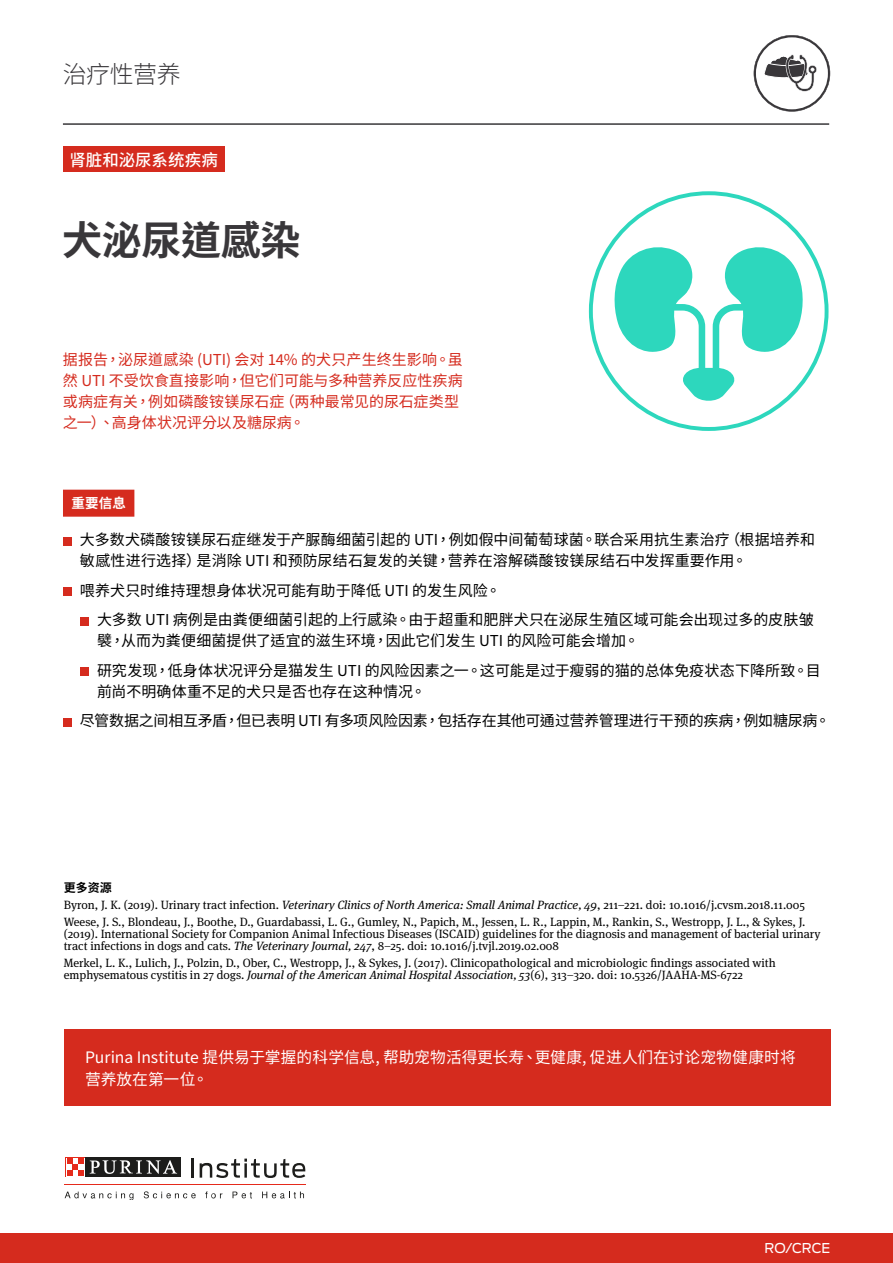
<style>
.page{position:relative;width:893px;height:1263px;background:#fff}
.page>*{position:absolute;margin:0;border:0;box-sizing:border-box;transform-origin:0 0}
.t1{font:700 40.05px "Source Han Sans TC";letter-spacing:-.01em;color:#39373a}
.t2{font:300 24px "Source Han Sans TC";letter-spacing:-.02em;color:#39373a}
.t3{font:500 16.5px "Source Han Sans TC";color:#fff}
.t4{font:15.75px/21.8px "Source Han Sans TC";color:#fff}
.t5{font:15px/29.5px "Source Han Sans TC";color:#000}
.t6{font:15px/21px "Source Han Sans TC";color:#d52b1e}
.t7{font:13.5px "Antenna";letter-spacing:-.005em;color:#fff}
.t8{font:700 13.5px "Source Han Sans TC";color:#fff}
.t9{font:12px/12px "Meta Serif Pro";color:#000}
.t10{font:700 12px "Source Han Sans TC";color:#000}
.s1{font-style:italic}
</style>
<div class="page">
<div style="left:0;top:1233px;width:893px;height:30px;background:#d52b1e"></div>
<hr style="left:65px;top:1184px;width:241px;height:1px;background:#e52a1b">
<svg style="left:192px;top:1158px;width:2px;height:19px"></svg>
<svg style="left:200px;top:1158px;width:105px;height:20px"></svg>
<svg style="left:65px;top:1191px;width:68px;height:9px"></svg>
<svg style="left:144px;top:1191px;width:52px;height:7px"></svg>
<svg style="left:205px;top:1191px;width:17px;height:7px"></svg>
<svg style="left:233px;top:1191px;width:19px;height:7px"></svg>
<svg style="left:262px;top:1191px;width:42px;height:7px"></svg>
<div style="left:65px;top:1157px;width:21px;height:20px;background:#1d1d1b"></div>
<svg style="left:65px;top:1157px;width:20px;height:20px"></svg>
<div style="left:86px;top:1157px;width:95px;height:20px;background:#1d1d1b"></div>
<svg style="left:90px;top:1160px;width:87px;height:14px"></svg>
<svg style="left:66px;top:1158px;width:18px;height:18px"></svg>
<svg style="left:67px;top:1158px;width:17px;height:17px"></svg>
<hr style="left:63px;top:123px;width:766px;height:2px;background:#39373a">
<svg style="left:754px;top:35px;width:76px;height:77px"></svg>
<svg style="left:589px;top:191px;width:239px;height:240px"></svg>
<svg style="left:613px;top:242px;width:191px;height:161px"></svg>
<div style="left:63px;top:146px;width:162px;height:26px;background:#d52b1e"></div>
<div style="left:63px;top:490px;width:71px;height:27px;background:#d52b1e"></div>
<div style="left:63px;top:537px;width:8px;height:8px;background:#d52b1e"></div>
<div style="left:63px;top:587px;width:8px;height:9px;background:#d52b1e"></div>
<div style="left:80px;top:617px;width:8px;height:8px;background:#d52b1e"></div>
<div style="left:80px;top:667px;width:8px;height:9px;background:#d52b1e"></div>
<div style="left:63px;top:718px;width:8px;height:8px;background:#d52b1e"></div>
<div style="left:64px;top:1029px;width:766px;height:77px;background:#d52b1e"></div>
<h2 class="t2" style="left:63px;top:61px;width:120px">治疗性营养</h2>
<h3 class="t3" style="left:69px;top:150px;width:150px">肾脏和泌尿系统疾病</h3>
<h1 class="t1" style="left:62px;top:218px;width:240px">犬泌尿道感染</h1>
<p class="t6" style="left:63px;top:350px;width:401px">据报告，泌尿道感染 (UTI) 会对 14% 的犬只产生终生影响。虽然 UTI 不受饮食直接影响，但它们可能与多种营养反应性疾病或病症有关，例如磷酸铵镁尿石症（两种最常见的尿石症类型之一）、高身体状况评分以及糖尿病。</p>
<p class="t8" style="left:71px;top:496px;width:56px">重要信息</p>
<p class="t5" style="left:80px;top:530px;width:737px;line-height:21px">大多数犬磷酸铵镁尿石症继发于产脲酶细菌引起的 UTI，例如假中间葡萄球菌。联合采用抗生素治疗（根据培养和敏感性进行选择）是消除 UTI 和预防尿结石复发的关键，营养在溶解磷酸铵镁尿结石中发挥重要作用。</p>
<p class="t5" style="left:97px;top:576px;width:718px;text-indent:-17px">喂养犬只时维持理想身体状况可能有助于降低 UTI 的发生风险。<br>大多数 UTI 病例是由粪便细菌引起的上行感染。由于超重和肥胖犬只在泌尿生殖区域可能会出现过多的皮肤皱</p>
<p class="t5" style="left:97px;top:626px;width:725px">襞，从而为粪便细菌提供了适宜的滋生环境，因此它们发生 UTI 的风险可能会增加。<br>研究发现，低身体状况评分是猫发生 UTI 的风险因素之一。这可能是过于瘦弱的猫的总体免疫状态下降所致。目</p>
<p class="t5" style="left:80px;top:677px;width:752px;text-indent:17px">前尚不明确体重不足的犬只是否也存在这种情况。<br>尽管数据之间相互矛盾，但已表明 UTI 有多项风险因素，包括存在其他可通过营养管理进行干预的疾病，例如糖尿病。</p>
<p class="t10" style="left:64px;top:880px;width:49px">更多资源</p>
<p class="t9" style="left:64px;top:895px;width:743px;line-height:17.2px">Byron, J. K. (2019). Urinary tract infection. <span class="s1">Veterinary Clinics of North America: Small Animal Practice, 49</span>, 211–221. doi: 10.1016/j.cvsm.2018.11.005<br>Weese, J. S., Blondeau, J., Boothe, D., Guardabassi, L. G., Gumley, N., Papich, M., Jessen, L. R., Lappin, M., Rankin, S., Westropp, J. L., &amp; Sykes, J.</p>
<p class="t9" style="left:64px;top:927px;width:758px">(2019). International Society for Companion Animal Infectious Diseases (ISCAID) guidelines for the diagnosis and management of bacterial urinary tract infections in dogs and cats. <span class="s1">The Veterinary Journal, 247</span>, 8–25. doi: 10.1016/j.tvjl.2019.02.008</p>
<p class="t9" style="left:64px;top:957px;width:713px">Merkel, L. K., Lulich, J., Polzin, D., Ober, C., Westropp, J., &amp; Sykes, J. (2017). Clinicopathological and microbiologic findings associated with emphysematous cystitis in 27 dogs. <span class="s1">Journal of the American Animal Hospital Association, 53</span>(6), 313–320. doi: 10.5326/JAAHA-MS-6722</p>
<h3 class="t4" style="left:85px;top:1046px;width:712px">Purina Institute 提供易于掌握的科学信息, 帮助宠物活得更长寿、更健康, 促进人们在讨论宠物健康时将营养放在第一位。</h3>
<p class="t7" style="left:764px;top:1239px;width:67px">RO/CRCE</p>
</div>
